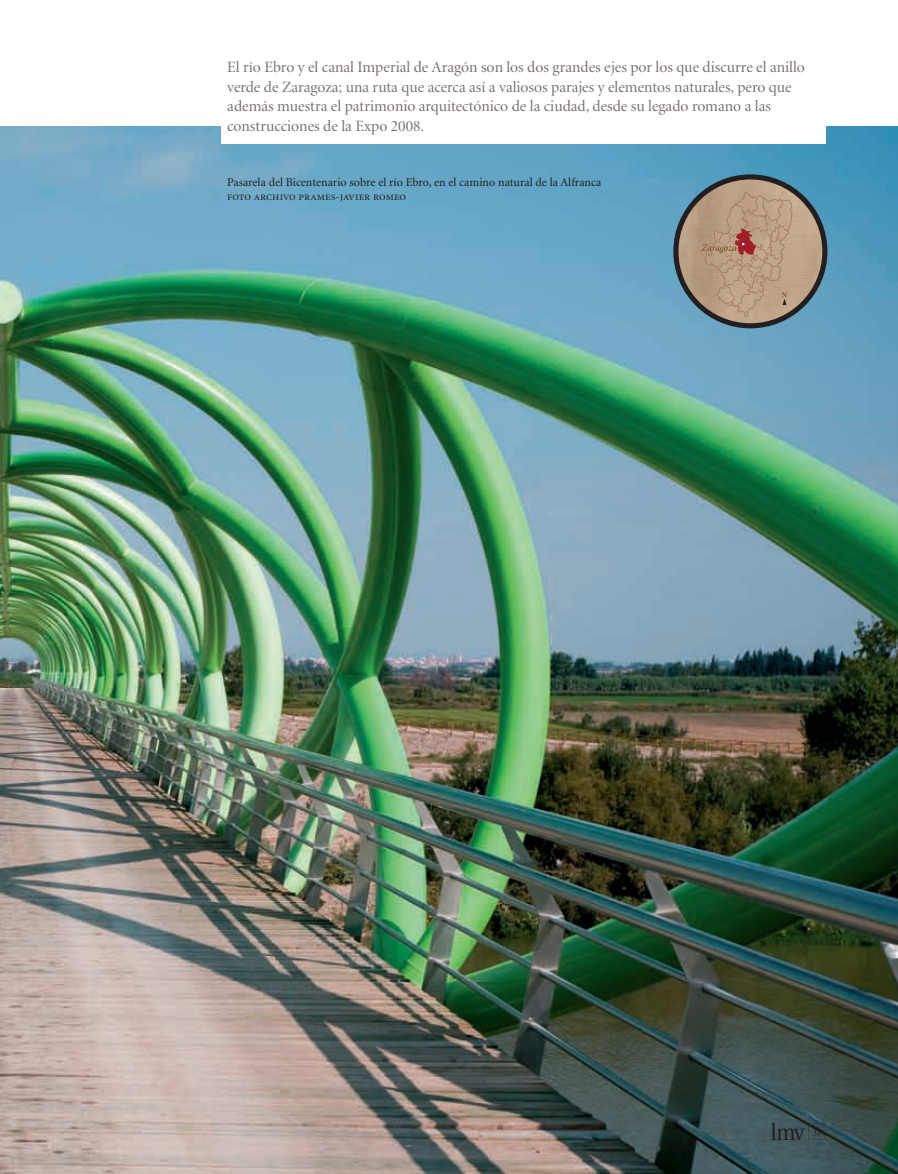
<style>
.page{position:relative;width:898px;height:1174px;background:#fff}
.page>*{position:absolute;margin:0;border:0;box-sizing:border-box;transform-origin:0 0}
.t1{font:22.95px "Utopia";color:#231f20;scale:.9 1}
.t2{font:15.75px/19.5px "Minion Display";color:#776e6f}
.t3{font:12px "Minion";color:#231f20}
.t4{font:12px "Minion Display Regular SC";color:#231f20}
.t5{font:10.5px "Minion Exp";color:#231f20}
</style>
<div class="page">
<img style="left:0;top:126px;width:897px;height:1048px">
<svg style="left:808px;top:1123px;width:17px;height:17px"></svg>
<div style="left:221px;top:55px;width:604px;height:89px;background:#fff"></div>
<svg style="left:673px;top:174px;width:154px;height:154px;background:#979085"></svg>
<p class="t2" style="left:227px;top:59px;width:579px">El río Ebro y el canal Imperial de Aragón son los dos grandes ejes por los que discurre el anillo verde de Zaragoza; una ruta que acerca así a valiosos parajes y elementos naturales, pero que además muestra el patrimonio arquitectónico de la ciudad, desde su legado romano a las construcciones de la Expo 2008.</p>
<p class="t3" style="left:227px;top:177px;width:375px">Pasarela del Bicentenario sobre el río Ebro, en el camino natural de la Alfranca</p>
<p class="t4" style="left:227px;top:191px;width:180px">foto archivo prames-javier romeo</p>
<h1 class="t1" style="left:770px;top:1122px;width:39px">lmv</h1>
<p class="t5" style="left:812px;top:1126px;width:10px">33</p>
</div>
